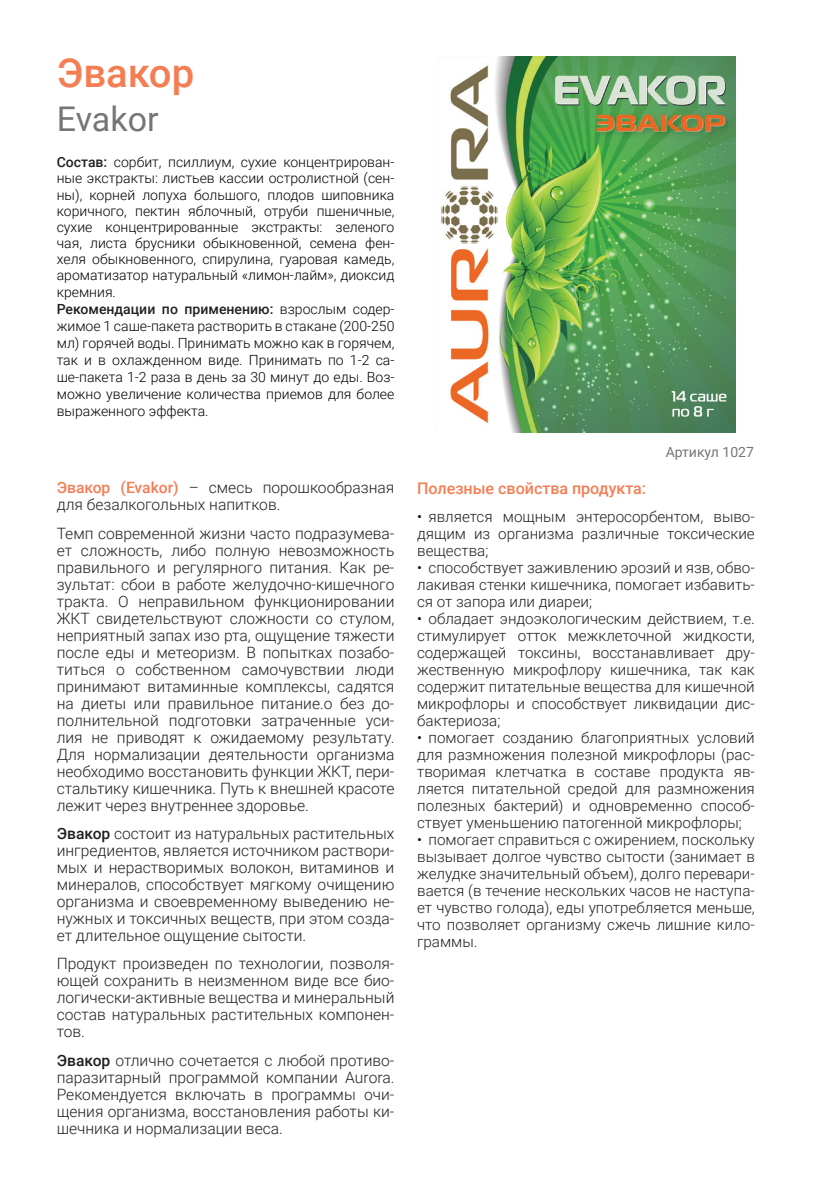
<style>
.page{position:relative;width:840px;height:1191px;background:#fff}
.page>*{position:absolute;margin:0;border:0;box-sizing:border-box;transform-origin:0 0}
.t1{font:500 40px "Roboto";color:#f47d53}
.t2{font:34px "Roboto";color:#757575}
.t3{font:500 16px "Roboto";color:#f47d53}
.Основной_текст{font:300 15.6px/17px "Roboto";color:#231f20;text-align:justify}
.t4{font:300 15.2px/17px "Roboto";color:#231f20;text-align:justify}
.t5{font:300 14px/16.2px "Roboto";color:#000;text-align:justify}
.t6{font:14px "Roboto";color:#757575}
.s1{font-weight:500;color:#231f20}
.s2{font-weight:500;color:#f47d53}
.s3{font-weight:500}
.s4{color:#000}
</style>
<div class="page">
<img style="left:440px;top:57px;width:294px;height:375px">
<p class="t1" style="left:57px;top:44px;width:139px">Эвакор</p>
<p class="t2" style="left:57px;top:95px;width:103px">Evakor</p>
<p class="t5" style="left:57px;top:154px;width:339px"><span class="s1">Состав:</span> сорбит, псиллиум, сухие концентрирован&shy;ные экстракты: листьев кассии остролистной (сен&shy;ны), корней лопуха большого, плодов шиповника коричного, пектин яблочный, отруби пшеничные, сухие концентрированные экстракты: зеленого чая, листа брусники обыкновенной, семена фен&shy;хеля обыкновенного, спирулина, гуаровая камедь, ароматизатор натуральный «лимон-лайм», диоксид кремния.</p>
<p class="t5" style="left:57px;top:299px;width:339px;line-height:17px"><span class="s1">Рекомендации по применению:</span> взрослым содер&shy;жимое 1 саше-пакета растворить в стакане (200-250 мл) горячей воды. Принимать можно как в горячем, так и в охлажденном виде. Принимать по 1-2 са&shy;ше-пакета 1-2 раза в день за 30 минут до еды. Воз&shy;можно увеличение количества приемов для более выраженного эффекта.</p>
<p class="Основной_текст" style="left:57px;top:478px;width:339px"><span class="s2">Эвакор (Evakor)</span> – смесь порошкообразная для безалкогольных напитков.</p>
<p class="Основной_текст" style="left:57px;top:524px;width:339px">Темп современной жизни часто подразумева&shy;ет сложность, либо полную невозможность правильного и регулярного питания. Как ре&shy;зультат: сбои в работе желудочно-кишечного тракта. О неправильном функционировании ЖКТ свидетельствуют сложности со стулом, неприятный запах изо рта, ощущение тяжести после еды и метеоризм. В попытках позабо&shy;титься о собственном самочувствии люди принимают витаминные комплексы, садятся на диеты или правильное питание.о без до&shy;полнительной подготовки затраченные уси&shy;лия не приводят к ожидаемому результату.<br>Для нормализации деятельности организма необходимо восстановить функции ЖКТ, пери&shy;стальтику кишечника. Путь к внешней красоте лежит через внутреннее здоровье.</p>
<p class="Основной_текст" style="left:57px;top:824px;width:339px"><span class="s3">Эвакор</span> состоит из натуральных растительных ингредиентов, является источником раствори&shy;мых и нерастворимых волокон, витаминов и минералов, способствует мягкому очищению организма и своевременному выведению не&shy;нужных и токсичных веществ, при этом созда&shy;ет длительное ощущение сытости.</p>
<p class="Основной_текст" style="left:57px;top:954px;width:339px">Продукт произведен по технологии, позволя&shy;ющей сохранить в неизменном виде все био&shy;логически-активные вещества и минеральный состав натуральных растительных компонен&shy;тов.</p>
<p class="Основной_текст" style="left:57px;top:1051px;width:339px"><span class="s3">Эвакор</span> отлично сочетается с любой противо&shy;паразитарный программой компании Aurora.<br>Рекомендуется включать в программы очи&shy;щения организма, восстановления работы ки&shy;шечника и нормализации веса.</p>
<p class="t3" style="left:417px;top:476px;width:230px">Полезные свойства продукта:</p>
<p class="t6" style="left:665px;top:442px;width:90px">Артикул 1027</p>
<p class="t4" style="left:417px;top:507px;width:339px"><span class="s4">•</span> является мощным энтеросорбентом, выво&shy;дящим из организма различные токсические вещества;</p>
<p class="t4" style="left:417px;top:558px;width:339px"><span class="s4">•</span> способствует заживлению эрозий и язв, обво&shy;лакивая стенки кишечника, помогает избавить&shy;ся от запора или диареи;</p>
<p class="t4" style="left:417px;top:609px;width:339px"><span class="s4">•</span> обладает эндоэкологическим действием, т.е. стимулирует отток межклеточной жидкости, содержащей токсины, восстанавливает дру&shy;жественную микрофлору кишечника, так как содержит питательные вещества для кишечной микрофлоры и способствует ликвидации дис&shy;бактериоза;</p>
<p class="t4" style="left:417px;top:728px;width:339px"><span class="s4">•</span> помогает созданию благоприятных условий для размножения полезной микрофлоры (рас&shy;творимая клетчатка в составе продукта яв&shy;ляется питательной средой для размножения полезных бактерий) и одновременно способ&shy;ствует уменьшению патогенной микрофлоры;</p>
<p class="t4" style="left:417px;top:830px;width:339px"><span class="s4">•</span> помогает справиться с ожирением, поскольку вызывает долгое чувство сытости (занимает в желудке значительный объем), долго перевари&shy;вается (в течение нескольких часов не наступа&shy;ет чувство голода), еды употребляется меньше, что позволяет организму сжечь лишние кило&shy;граммы.</p>
</div>
